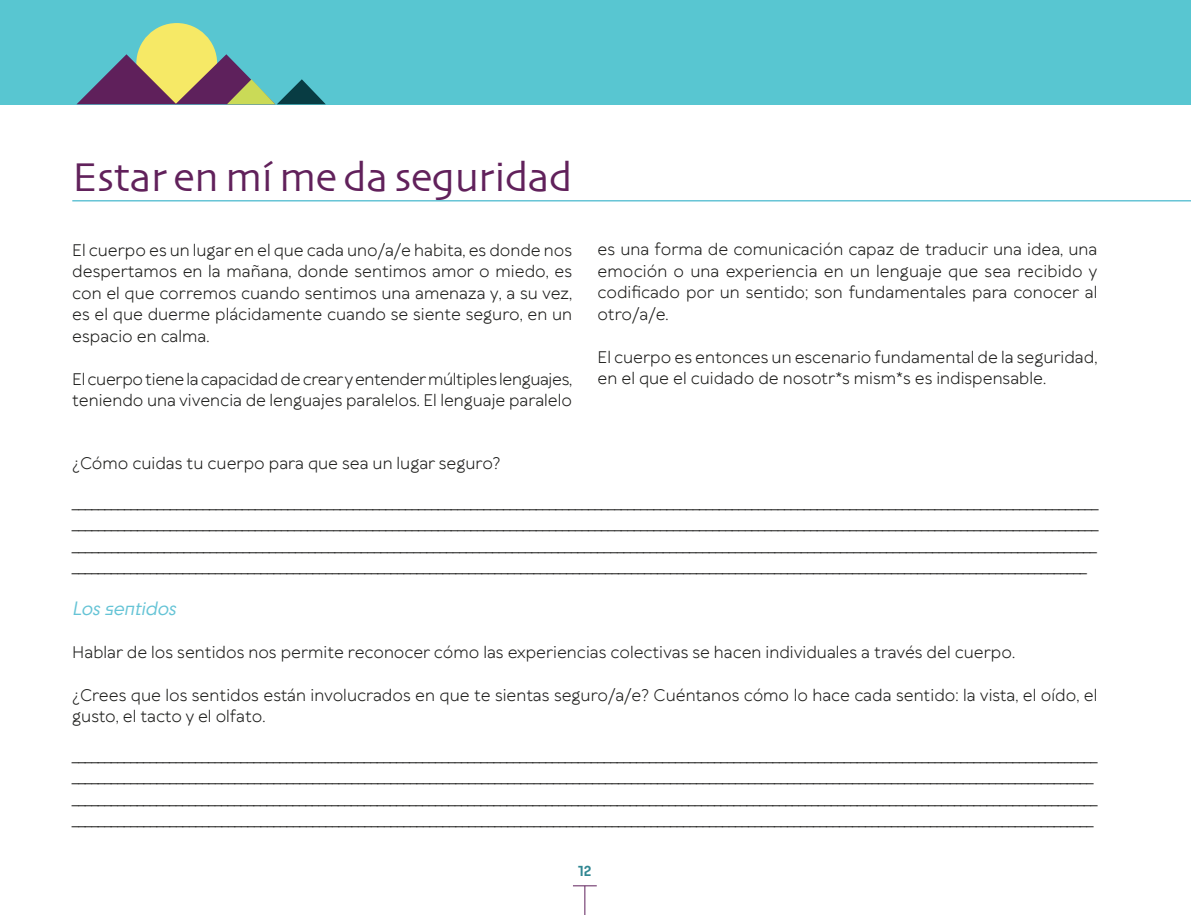
<style>
.page{position:relative;width:1191px;height:915px;background:#fff}
.page>*{position:absolute;margin:0;border:0;box-sizing:border-box;transform-origin:0 0}
.t1{font:42px "Skia";letter-spacing:-.01em;color:#61215b}
.t2{font:italic 18px "Cy";color:#66c4d6}
.t3{font:16.05px/21.5px "TT Wellingtons";color:#1d1d1b;text-align:justify}
.t4{font:16.05px/21.5px "TT Wellingtons";letter-spacing:-.02em;color:#1d1d1b}
.t5{font:700 13.5px "Cy";color:#308792}
</style>
<div class="page">
<div style="left:0;top:0;width:1191px;height:104px;background:#58c6d1"></div>
<div style="left:136px;top:23px;width:81px;height:81px;background:#f6e966;border-radius:50%"></div>
<svg style="left:77px;top:54px;width:249px;height:50px"></svg>
<svg style="left:573px;top:885px;width:24px;height:29px"></svg>
<hr style="left:72px;top:200px;width:1119px;height:1px;background:#66c4d6">
<h1 class="t1" style="left:72px;top:152px;width:501px">Estar en mí me da seguridad</h1>
<p class="t3" style="left:72px;top:239px;width:501px">El cuerpo es un lugar en el que cada uno/a/e habita, es donde nos despertamos en la mañana, donde sentimos amor o miedo, es con el que corremos cuando sentimos una amenaza y, a su vez, es el que duerme plácidamente cuando se siente seguro, en un espacio en calma.</p>
<p class="t4" style="left:72px;top:368px;width:501px">El cuerpo tiene la capacidad de crear y entender múltiples lenguajes, teniendo una vivencia de lenguajes paralelos. El lenguaje paralelo</p>
<p class="t3" style="left:597px;top:239px;width:501px">es una forma de comunicación capaz de traducir una idea, una emoción o una experiencia en un lenguaje que sea recibido y codificado por un sentido; son fundamentales para conocer al otro/a/e.</p>
<p class="t3" style="left:597px;top:346px;width:501px">El cuerpo es entonces un escenario fundamental de la seguridad, en el que el cuidado de nosotr*s mism*s es indispensable.</p>
<p class="t3" style="left:72px;top:452px;width:430px">¿Cómo cuidas tu cuerpo para que sea un lugar seguro?</p>
<p class="t3" style="left:72px;top:491px;width:1027px">_____________________________________________________________________________________________________________________________________________________________ _____________________________________________________________________________________________________________________________________________________________ ____________________________________________________________________________________________________________________________________________________________ ____________________________________________________________________________________________________________________________________________________________</p>
<p class="t2" style="left:72px;top:595px;width:109px">Lossentidos</p>
<p class="t3" style="left:72px;top:641px;width:944px">Hablar de los sentidos nos permite reconocer cómo las experiencias colectivas se hacen individuales a través del cuerpo.</p>
<p class="t3" style="left:72px;top:684px;width:1026px">¿Crees que los sentidos están involucrados en que te sientas seguro/a/e? Cuéntanos cómo lo hace cada sentido: la vista, el oído, el gusto, el tacto y el olfato.</p>
<p class="t3" style="left:72px;top:744px;width:1026px;text-align:left">______________________________________________________________________________________________________________________________________________________________ _____________________________________________________________________________________________________________________________________________________________ ______________________________________________________________________________________________________________________________________________________________ _____________________________________________________________________________________________________________________________________________________________</p>
<p class="t5" style="left:578px;top:860px;width:15px">12</p>
</div>
